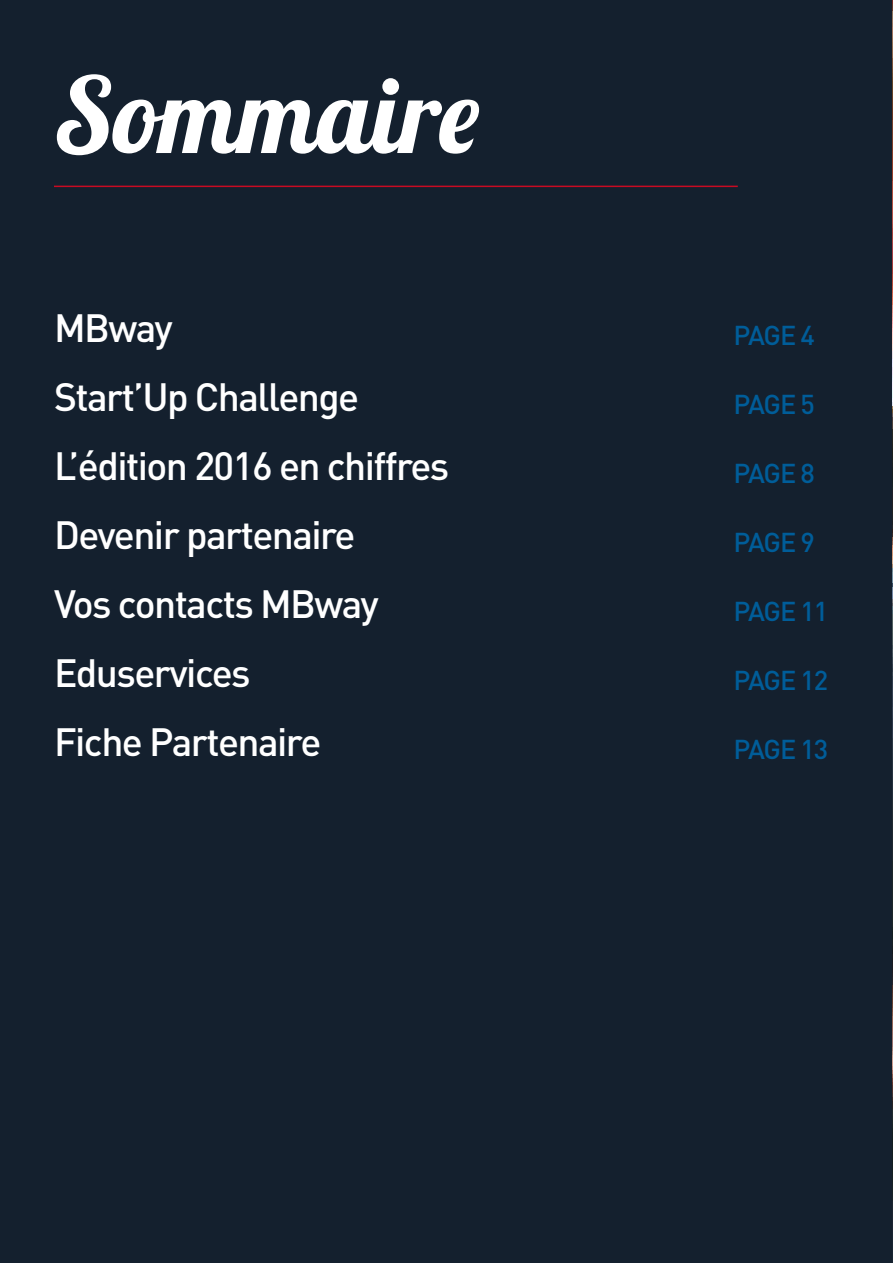
<style>
.page{position:relative;width:893px;height:1263px;background:#14202e}
.page>*{position:absolute;margin:0;border:0;box-sizing:border-box;transform-origin:0 0}
.t1{font:105px "Lobster 1.4";color:#fff}
.t2{font:500 39px/69px "DINOT";letter-spacing:-.04em;color:#fff}
.t3{font:500 27px "DINOT";letter-spacing:-.05em;color:#005d99}
</style>
<div class="page">
<hr style="left:54px;top:186px;width:684px;height:1px;background:#c90a22">
<img style="left:892px;top:0;width:1px;height:1263px">
<h1 class="t1" style="left:54px;top:48px;width:427px">Sommaire</h1>
<p class="t2" style="left:54px;top:293px;width:397px">MBway<br>Start’Up Challenge<br>L’édition 2016 en chiffres<br>Devenir partenaire<br>Vos contacts MBway<br>Eduservices<br>Fiche Partenaire</p>
<p class="t3" style="left:733px;top:318px;width:83px">PAGE 4</p>
<p class="t3" style="left:733px;top:387px;width:83px">PAGE 5</p>
<p class="t3" style="left:733px;top:456px;width:83px">PAGE 8</p>
<p class="t3" style="left:733px;top:525px;width:83px">PAGE 9</p>
<p class="t3" style="left:733px;top:594px;width:96px">PAGE 11</p>
<p class="t3" style="left:733px;top:663px;width:96px">PAGE 12</p>
<p class="t3" style="left:733px;top:732px;width:96px">PAGE 13</p>
</div>
